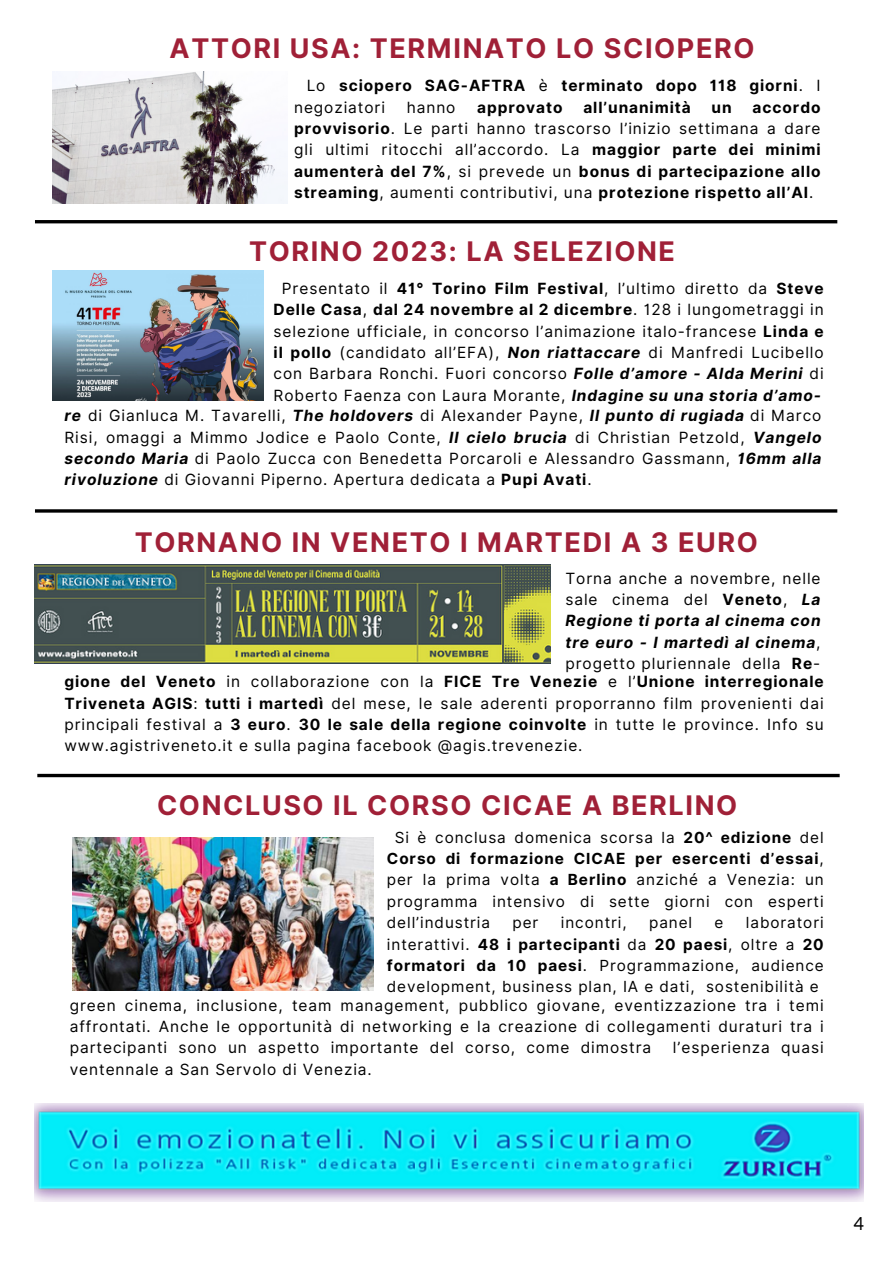
<style>
.page{position:relative;width:893px;height:1264px;background:#fff}
.page>*{position:absolute;margin:0;border:0;box-sizing:border-box;transform-origin:0 0}
.t1{font:700 27px "Inter";letter-spacing:.06em;color:#a02037}
.t2{font:18px "Aleo";color:#000}
.t3{font:15.45px/21.3px "Inter";letter-spacing:.06em;color:#000;text-align:justify}
.t4{font:700 15.45px/21.3px "Inter";letter-spacing:.06em;color:#000}
.t5{font:15.3px/21.3px "Inter";letter-spacing:.06em;color:#000;text-align:justify}
.s1{font-weight:400}
.s2{font-weight:700}
.s3{font-weight:700;font-style:italic}
</style>
<div class="page">
<hr style="left:35px;top:509px;width:802px;height:3px;background:#000">
<svg style="left:37px;top:773px;width:802px;height:4px;background:#353535"></svg>
<img style="left:35px;top:1103px;width:828px;height:97px">
<img style="left:72px;top:837px;width:301px;height:153px">
<img style="left:35px;top:565px;width:515px;height:99px">
<hr style="left:35px;top:220px;width:802px;height:3px;background:#000">
<img style="left:53px;top:71px;width:235px;height:133px">
<img style="left:53px;top:270px;width:210px;height:130px">
<p class="t1" style="left:170px;top:32px;width:586px">ATTORI USA: TERMINATO LO SCIOPERO</p>
<p class="t4" style="left:294px;top:75px;width:528px;text-indent:13px"><span class="s1">Lo</span> sciopero SAG-AFTRA <span class="s1">è</span> terminato dopo 118 giorni<span class="s1">. I negoziatori</span></p>
<p class="t3" style="left:406px;top:96px;width:50px">hanno</p>
<p class="t4" style="left:477px;top:96px;width:87px">approvato</p>
<p class="t4" style="left:583px;top:96px;width:109px">all’unanimità</p>
<p class="t4" style="left:711px;top:96px;width:22px">un</p>
<p class="t3" style="left:294px;top:96px;width:528px;text-indent:458px"><span class="s2">accordo provvisorio</span>. Le parti hanno trascorso l’inizio settimana a dare gli ultimi ritocchi all’accordo. La <span class="s2">maggior parte dei minimi aumenterà del 7%</span>, si prevede un <span class="s2">bonus di partecipazione allo streaming</span>, aumenti contributivi, una <span class="s2">protezione rispetto all’AI</span>.</p>
<p class="t1" style="left:249px;top:235px;width:427px">TORINO 2023: LA SELEZIONE</p>
<p class="t3" style="left:273px;top:278px;width:551px;text-align:center">Presentato il <span class="s2">41° Torino Film Festival</span>, l’ultimo diretto da <span class="s2">Steve Delle Casa</span>, <span class="s2">dal 24 novembre al 2 dicembre</span>. 128 i lungometraggi in selezione ufficiale, in concorso l’animazione italo-francese <span class="s2">Linda e il pollo</span> (candidato all’EFA), <span class="s3">Non riattaccare</span> di Manfredi Lucibello con Barbara Ronchi. Fuori concorso <span class="s3">Folle d’amore - Alda Merini</span> di Roberto Faenza con Laura Morante, <span class="s3">Indagine su una storia d’amo-</span></p>
<p class="t3" style="left:64px;top:405px;width:758px"><span class="s3">re</span> di Gianluca M. Tavarelli, <span class="s3">The holdovers</span> di Alexander Payne, <span class="s3">Il punto di rugiada</span> di Marco Risi, omaggi a Mimmo Jodice e Paolo Conte, <span class="s3">Il cielo brucia</span> di Christian Petzold, <span class="s3">Vangelo secondo Maria</span> di Paolo Zucca con Benedetta Porcaroli e Alessandro Gassmann, <span class="s3">16mm alla rivoluzione</span> di Giovanni Piperno. Apertura dedicata a <span class="s2">Pupi Avati</span>.</p>
<p class="t1" style="left:135px;top:526px;width:624px">TORNANO IN VENETO I MARTEDI A 3 EURO</p>
<p class="t3" style="left:565px;top:567px;width:257px">Torna anche a novembre, nelle sale cinema del <span class="s2">Veneto</span>, <span class="s3">La Regione ti porta al cinema con tre euro - I martedì al cinema</span>, progetto pluriennale della <span class="s2">Re</span>-</p>
<p class="t3" style="left:64px;top:671px;width:760px"><span class="s2">gione del Veneto</span> in collaborazione con la <span class="s2">FICE Tre Venezie</span> e l’<span class="s2">Unione interregionale Triveneta AGIS</span>: <span class="s2">tutti i martedì</span> del mese, le sale aderenti proporranno film provenienti dai principali festival a <span class="s2">3 euro</span>. <span class="s2">30 le sale della regione coinvolte</span> in tutte le province. Info su www.agistriveneto.it e sulla pagina facebook @agis.trevenezie.</p>
<p class="t1" style="left:157px;top:789px;width:581px">CONCLUSO IL CORSO CICAE A BERLINO</p>
<p class="t5" style="left:387px;top:826px;width:438px;text-indent:8px">Si è conclusa domenica scorsa la <span class="s2">20^ edizione</span> del <span class="s2">Corso di formazione CICAE per esercenti d’essai</span>, per la prima volta <span class="s2">a Berlino</span> anziché a Venezia: un programma intensivo di sette giorni con esperti dell’industria</p>
<p class="t5" style="left:387px;top:912px;width:438px;text-indent:359px">laboratori interattivi. <span class="s2">48 i partecipanti</span> da <span class="s2">20 paesi</span>, oltre a <span class="s2">20 formatori da 10 paesi</span>. Programmazione, audience development, business plan, IA e dati, sostenibilità e</p>
<p class="t3" style="left:70px;top:994px;width:755px">green cinema, inclusione, team management, pubblico giovane, eventizzazione tra i temi affrontati. Anche le opportunità di networking e la creazione di collegamenti duraturi tra i partecipanti sono un aspetto importante del corso, come dimostra</p>
<p class="t5" style="left:512px;top:912px;width:27px">per</p>
<p class="t5" style="left:561px;top:912px;width:67px">incontri,</p>
<p class="t5" style="left:649px;top:912px;width:45px">panel</p>
<p class="t5" style="left:714px;top:912px;width:10px">e</p>
<p class="t3" style="left:673px;top:1037px;width:152px">l’esperienza quasi</p>
<p class="t3" style="left:70px;top:1058px;width:303px">ventennale a San Servolo di Venezia.</p>
<p class="t2" style="left:853px;top:1213px;width:12px">4</p>
</div>
